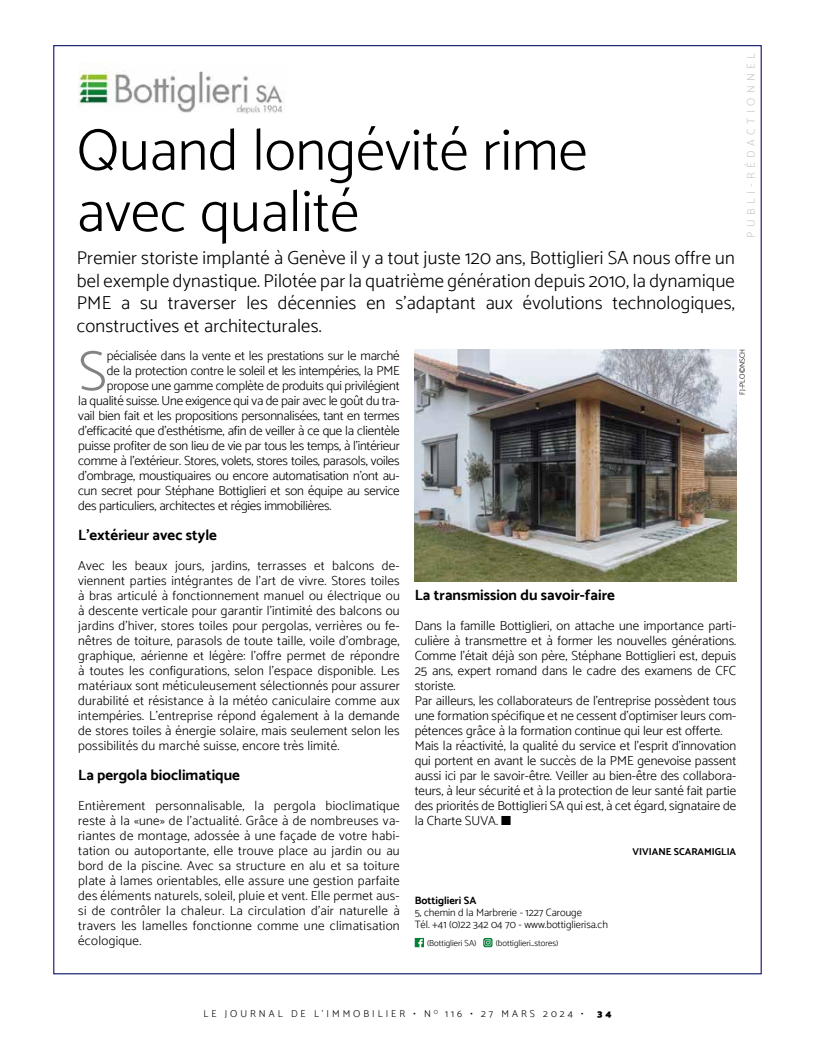
<style>
.page{position:relative;width:815px;height:1063px;background:#fff}
.page>*{position:absolute;margin:0;border:0;box-sizing:border-box;transform-origin:0 0}
.t1{font:300 58.75px/61.2px "Catamaran";color:#000}
.t2{font:300 56.38px "Catamaran";color:#838382}
.t3{font:300 18.75px/22.5px "Catamaran";letter-spacing:.01em;color:#000;text-align:justify}
.t4{font:700 15px "Catamaran";color:#000}
.t5{font:300 13.12px/15px "Catamaran";color:#000;text-align:justify}
.t6{font:300 11.25px "Catamaran";letter-spacing:.4em;color:#c8c8c8}
.t7{font:300 10.62px/11.9px "Catamaran";color:#000}
.t8{font:700 10.62px "Catamaran";color:#000}
.t9{font:300 10px "Catamaran";letter-spacing:.3em;color:#000}
.t10{font:700 10px "Catamaran";color:#000}
.t11{font:900 10px "Catamaran";color:#000}
.t12{font:300 8.75px "Catamaran";color:#000}
.t13{font:300 7.5px "Catamaran";letter-spacing:.01em;color:#000}
</style>
<div class="page">
<svg style="left:483px;top:938px;width:10px;height:9px"></svg>
<svg style="left:484px;top:939px;width:7px;height:7px"></svg>
<svg style="left:415px;top:938px;width:9px;height:9px"></svg>
<img style="left:415px;top:349px;width:321px;height:233px">
<img style="left:78px;top:62px;width:206px;height:52px">
<h1 class="t1" style="left:77px;top:119px;width:512px">Quand longévité rime avec qualité</h1>
<p class="t3" style="left:77px;top:246px;width:660px">Premier storiste implanté à Genève il y a tout juste 120 ans, Bottiglieri SA nous offre un bel exemple dynastique. Pilotée par la quatrième génération depuis 2010, la dynamique PME a su traverser les décennies en s’adaptant aux évolutions technologiques, constructives et architecturales.</p>
<p class="t6" style="left:744px;top:238px;width:187px;rotate:-90deg">PUBLI-RÉDACTIONNEL</p>
<h2 class="t2" style="left:78px;top:338px;width:30px">S</h2>
<p class="t5" style="left:107px;top:348px;width:294px">pécialisée dans la vente et les prestations sur le marché</p>
<p class="t5" style="left:107px;top:363px;width:294px">de la protection contre le soleil et les intempéries, la PME</p>
<p class="t5" style="left:107px;top:378px;width:294px">propose une gamme complète de produits qui privilégient</p>
<p class="t5" style="left:78px;top:393px;width:323px">la qualité suisse. Une exigence qui va de pair avec le goût du tra-</p>
<p class="t5" style="left:78px;top:408px;width:323px">vail bien fait et les propositions personnalisées, tant en termes</p>
<p class="t5" style="left:78px;top:423px;width:323px">d’efficacité que d’esthétisme, afin de veiller à ce que la clientèle</p>
<p class="t5" style="left:78px;top:438px;width:323px">puisse profiter de son lieu de vie par tous les temps, à l’intérieur</p>
<p class="t5" style="left:78px;top:453px;width:323px">comme à l’extérieur. Stores, volets, stores toiles, parasols, voiles</p>
<p class="t5" style="left:78px;top:468px;width:323px">d’ombrage, moustiquaires ou encore automatisation n’ont au-</p>
<p class="t5" style="left:78px;top:483px;width:323px">cun secret pour Stéphane Bottiglieri et son équipe au service</p>
<p class="t5" style="left:78px;top:498px;width:255px">des particuliers, architectes et régies immobilières.</p>
<p class="t4" style="left:78px;top:526px;width:140px">L’extérieur avec style</p>
<p class="t5" style="left:78px;top:558px;width:323px">Avec les beaux jours, jardins, terrasses et balcons de&shy;viennent parties intégrantes de l’art de vivre. Stores toiles à bras articulé à fonctionnement manuel ou électrique ou à descente verticale pour garantir l’intimité des balcons ou jardins d’hiver, stores toiles pour pergolas, verrières ou fe&shy;nêtres de toiture, parasols de toute taille, voile d’ombrage, graphique, aérienne et légère: l’offre permet de répondre à toutes les configurations, selon l’espace disponible. Les matériaux sont méticuleusement sélectionnés pour assurer durabilité et résistance à la météo caniculaire comme aux intempéries. L’entreprise répond également à la demande de stores toiles à énergie solaire, mais seulement selon les possibilités du marché suisse, encore très limité.</p>
<p class="t4" style="left:78px;top:766px;width:163px">La pergola bioclimatique</p>
<p class="t5" style="left:78px;top:798px;width:323px">Entièrement personnalisable, la pergola bioclimatique reste à la «une» de l’actualité. Grâce à de nombreuses va&shy;riantes de montage, adossée à une façade de votre habi&shy;tation ou autoportante, elle trouve place au jardin ou au bord de la piscine. Avec sa structure en alu et sa toiture plate à lames orientables, elle assure une gestion parfaite des éléments naturels, soleil, pluie et vent. Elle permet aus&shy;si de contrôler la chaleur. La circulation d’air naturelle à travers les lamelles fonctionne comme une climatisation écologique.</p>
<p class="t13" style="left:738px;top:395px;width:47px;rotate:-90deg">FJ-PLO©NSCH</p>
<p class="t4" style="left:415px;top:586px;width:202px">La transmission du savoir-faire</p>
<p class="t5" style="left:415px;top:618px;width:323px;text-align:left">Dans la famille Bottiglieri, on attache une importance parti&shy;culière à transmettre et à former les nouvelles générations.<br>Comme l’était déjà son père, Stéphane Bottiglieri est, depuis 25 ans, expert romand dans le cadre des examens de CFC storiste.<br>Par ailleurs, les collaborateurs de l’entreprise possèdent tous une formation spécifique et ne cessent d’optimiser leurs com&shy;pétences grâce à la formation continue qui leur est offerte.<br>Mais la réactivité, la qualité du service et l’esprit d’innovation qui portent en avant le succès de la PME genevoise passent aussi ici par le savoir-être. Veiller au bien-être des collabora&shy;teurs, à leur sécurité et à la protection de leur santé fait partie des priorités de Bottiglieri SA qui est, à cet égard, signataire de la Charte SUVA. ■</p>
<p class="t10" style="left:633px;top:846px;width:105px">VIVIANE SCARAMIGLIA</p>
<p class="t8" style="left:415px;top:894px;width:63px">Bottiglieri SA</p>
<p class="t7" style="left:415px;top:907px;width:195px">5, chemin d la Marbrerie - 1227 Carouge<br>Tél. +41 (0)22 342 04 70 - www.bottiglierisa.ch</p>
<p class="t12" style="left:427px;top:938px;width:51px">(Bottiglieri SA)</p>
<p class="t12" style="left:496px;top:938px;width:64px">(bottiglieri _stores)</p>
<p class="t9" style="left:203px;top:1008px;width:382px">LE JOURNAL DE L’IMMOBILIER • N <sup>O</sup> 116 • 27 MARS 2024 •</p>
<p class="t11" style="left:597px;top:1008px;width:16px">3 4</p>
</div>
